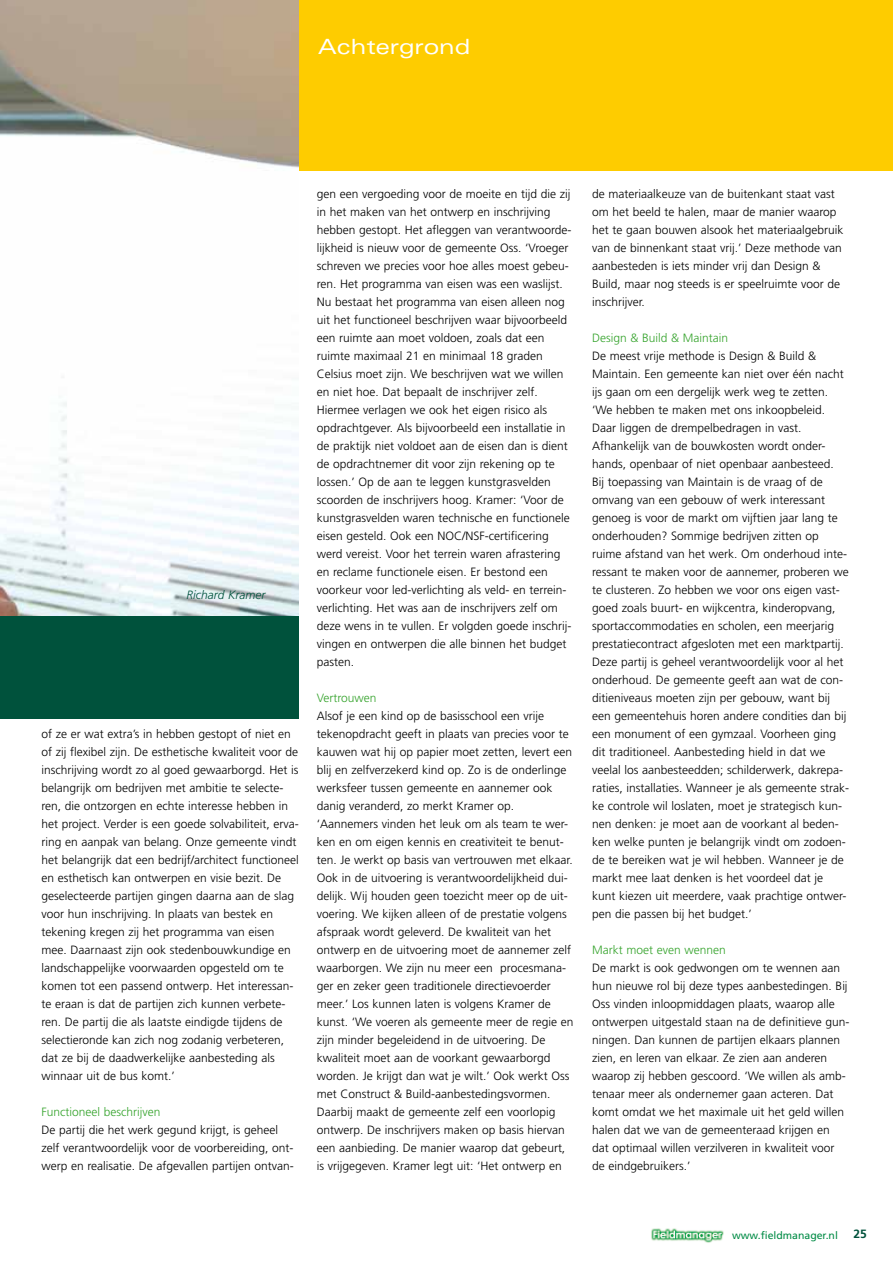
<style>
.page{position:relative;width:893px;height:1263px;background:#fff}
.page>*{position:absolute;margin:0;border:0;box-sizing:border-box;transform-origin:0 0}
.t1{font:expanded 21px "Univers";color:#fff}
.t2{font:300 12px/18px "Frutiger";color:#000}
.t3{font:300 12px "Frutiger";color:#35a32c}
.t4{font:italic 300 12px "Frutiger";color:#00523c}
.t5{font:700 12px "Frutiger";color:#00523c}
.t6{font:10.5px "Frutiger";color:#008b45}
</style>
<div class="page">
<img style="left:651px;top:1228px;width:73px;height:15px">
<div style="left:0;top:0;width:893px;height:170px;background:#fecc00"></div>
<img style="left:0;top:0;width:299px;height:617px">
<div style="left:0;top:617px;width:299px;height:102px;background:#00523c"></div>
<h1 class="t1" style="left:318px;top:34px;width:154px">Achtergrond</h1>
<p class="t4" style="left:186px;top:587px;width:80px">Richard Kramer</p>
<p class="t2" style="left:41px;top:725px;width:259px">of ze er wat extra’s in hebben gestopt of niet en of zij flexibel zijn. De esthetische kwaliteit voor de inschrijving wordt zo al goed gewaarborgd. Het is belangrijk om bedrijven met ambitie te selecte&shy;ren, die ontzorgen en echte interesse hebben in het project. Verder is een goede solvabiliteit, erva&shy;ring en aanpak van belang. Onze gemeente vindt het belangrijk dat een bedrijf/architect functioneel en esthetisch kan ontwerpen en visie bezit. De geselecteerde partijen gingen daarna aan de slag voor hun inschrijving. In plaats van bestek en tekening kregen zij het programma van eisen mee. Daarnaast zijn ook stedenbouwkundige en landschappelijke voorwaarden opgesteld om te komen tot een passend ontwerp. Het interessan&shy;te eraan is dat de partijen zich kunnen verbete&shy;ren. De partij die als laatste eindigde tijdens de selectieronde kan zich nog zodanig verbeteren, dat ze bij de daadwerkelijke aanbesteding als winnaar uit de bus komt.’</p>
<p class="t3" style="left:41px;top:1105px;width:121px">Functioneel beschrijven</p>
<p class="t2" style="left:41px;top:1121px;width:254px">De partij die het werk gegund krijgt, is geheel zelf verantwoordelijk voor de voorbereiding, ont&shy;werp en realisatie. De afgevallen partijen ontvan-</p>
<p class="t2" style="left:317px;top:185px;width:256px">gen een vergoeding voor de moeite en tijd die zij in het maken van het ontwerp en inschrijving hebben gestopt. Het afleggen van verantwoorde&shy;lijkheid is nieuw voor de gemeente Oss. ‘Vroeger schreven we precies voor hoe alles moest gebeu&shy;ren. Het programma van eisen was een waslijst.<br>Nu bestaat het programma van eisen alleen nog uit het functioneel beschrijven waar bijvoorbeeld een ruimte aan moet voldoen, zoals dat een ruimte maximaal 21 en minimaal 18 graden Celsius moet zijn. We beschrijven wat we willen en niet hoe. Dat bepaalt de inschrijver zelf.<br>Hiermee verlagen we ook het eigen risico als opdrachtgever. Als bijvoorbeeld een installatie in de praktijk niet voldoet aan de eisen dan is dient de opdrachtnemer dit voor zijn rekening op te lossen.’ Op de aan te leggen kunstgrasvelden scoorden de inschrijvers hoog. Kramer: ‘Voor de kunstgrasvelden waren technische en functionele eisen gesteld. Ook een NOC/NSF-certificering werd vereist. Voor het terrein waren afrastering en reclame functionele eisen. Er bestond een voorkeur voor led-verlichting als veld- en terrein&shy;verlichting. Het was aan de inschrijvers zelf om deze wens in te vullen. Er volgden goede inschrij&shy;vingen en ontwerpen die alle binnen het budget pasten.</p>
<p class="t3" style="left:317px;top:691px;width:61px">Vertrouwen</p>
<p class="t2" style="left:317px;top:707px;width:258px">Alsof je een kind op de basisschool een vrije tekenopdracht geeft in plaats van precies voor te kauwen wat hij op papier moet zetten, levert een blij en zelfverzekerd kind op. Zo is de onderlinge werksfeer tussen gemeente en aannemer ook danig veranderd, zo merkt Kramer op. ‘Aannemers vinden het leuk om als team te wer&shy;ken en om eigen kennis en creativiteit te benut&shy;ten. Je werkt op basis van vertrouwen met elkaar.<br>Ook in de uitvoering is verantwoordelijkheid dui&shy;delijk. Wij houden geen toezicht meer op de uit&shy;voering. We kijken alleen of de prestatie volgens afspraak wordt geleverd. De kwaliteit van het ontwerp en de uitvoering moet de aannemer zelf waarborgen. We zijn nu meer een procesmana&shy;ger en zeker geen traditionele directievoerder meer.’ Los kunnen laten is volgens Kramer de kunst. ‘We voeren als gemeente meer de regie en zijn minder begeleidend in de uitvoering. De kwaliteit moet aan de voorkant gewaarborgd worden. Je krijgt dan wat je wilt.’ Ook werkt Oss met Construct &amp; Build-aanbestedingsvormen.<br>Daarbij maakt de gemeente zelf een voorlopig ontwerp. De inschrijvers maken op basis hiervan een aanbieding. De manier waarop dat gebeurt, is vrijgegeven. Kramer legt uit: ‘Het ontwerp en</p>
<p class="t2" style="left:592px;top:185px;width:253px">de materiaalkeuze van de buitenkant staat vast om het beeld te halen, maar de manier waarop het te gaan bouwen alsook het materiaalgebruik van de binnenkant staat vrij.’ Deze methode van aanbesteden is iets minder vrij dan Design &amp; Build, maar nog steeds is er speelruimte voor de inschrijver.</p>
<p class="t3" style="left:592px;top:331px;width:138px">Design &amp; Build &amp; Maintain</p>
<p class="t2" style="left:592px;top:347px;width:258px">De meest vrije methode is Design &amp; Build &amp; Maintain. Een gemeente kan niet over één nacht ijs gaan om een dergelijk werk weg te zetten. ‘We hebben te maken met ons inkoopbeleid.<br>Daar liggen de drempelbedragen in vast.<br>Afhankelijk van de bouwkosten wordt onder&shy;hands, openbaar of niet openbaar aanbesteed.<br>Bij toepassing van Maintain is de vraag of de omvang van een gebouw of werk interessant genoeg is voor de markt om vijftien jaar lang te onderhouden? Sommige bedrijven zitten op ruime afstand van het werk. Om onderhoud inte&shy;ressant te maken voor de aannemer, proberen we te clusteren. Zo hebben we voor ons eigen vast&shy;goed zoals buurt- en wijkcentra, kinderopvang, sportaccommodaties en scholen, een meerjarig prestatiecontract afgesloten met een marktpartij.<br>Deze partij is geheel verantwoordelijk voor al het onderhoud. De gemeente geeft aan wat de con&shy;ditieniveaus moeten zijn per gebouw, want bij een gemeentehuis horen andere condities dan bij een monument of een gymzaal. Voorheen ging dit traditioneel. Aanbesteding hield in dat we veelal los aanbesteedden; schilderwerk, dakrepa&shy;raties, installaties. Wanneer je als gemeente strak&shy;ke controle wil loslaten, moet je strategisch kun&shy;nen denken: je moet aan de voorkant al beden&shy;ken welke punten je belangrijk vindt om zodoen&shy;de te bereiken wat je wil hebben. Wanneer je de markt mee laat denken is het voordeel dat je kunt kiezen uit meerdere, vaak prachtige ontwer&shy;pen die passen bij het budget.’</p>
<p class="t3" style="left:592px;top:943px;width:135px">Markt moet even wennen</p>
<p class="t2" style="left:592px;top:959px;width:259px">De markt is ook gedwongen om te wennen aan hun nieuwe rol bij deze types aanbestedingen. Bij Oss vinden inloopmiddagen plaats, waarop alle ontwerpen uitgestald staan na de definitieve gun&shy;ningen. Dan kunnen de partijen elkaars plannen zien, en leren van elkaar. Ze zien aan anderen waarop zij hebben gescoord. ‘We willen als amb&shy;tenaar meer als ondernemer gaan acteren. Dat komt omdat we het maximale uit het geld willen halen dat we van de gemeenteraad krijgen en dat optimaal willen verzilveren in kwaliteit voor de eindgebruikers.’</p>
<p class="t6" style="left:732px;top:1229px;width:107px">www.fieldmanager.nl</p>
<p class="t5" style="left:853px;top:1227px;width:15px">25</p>
</div>
